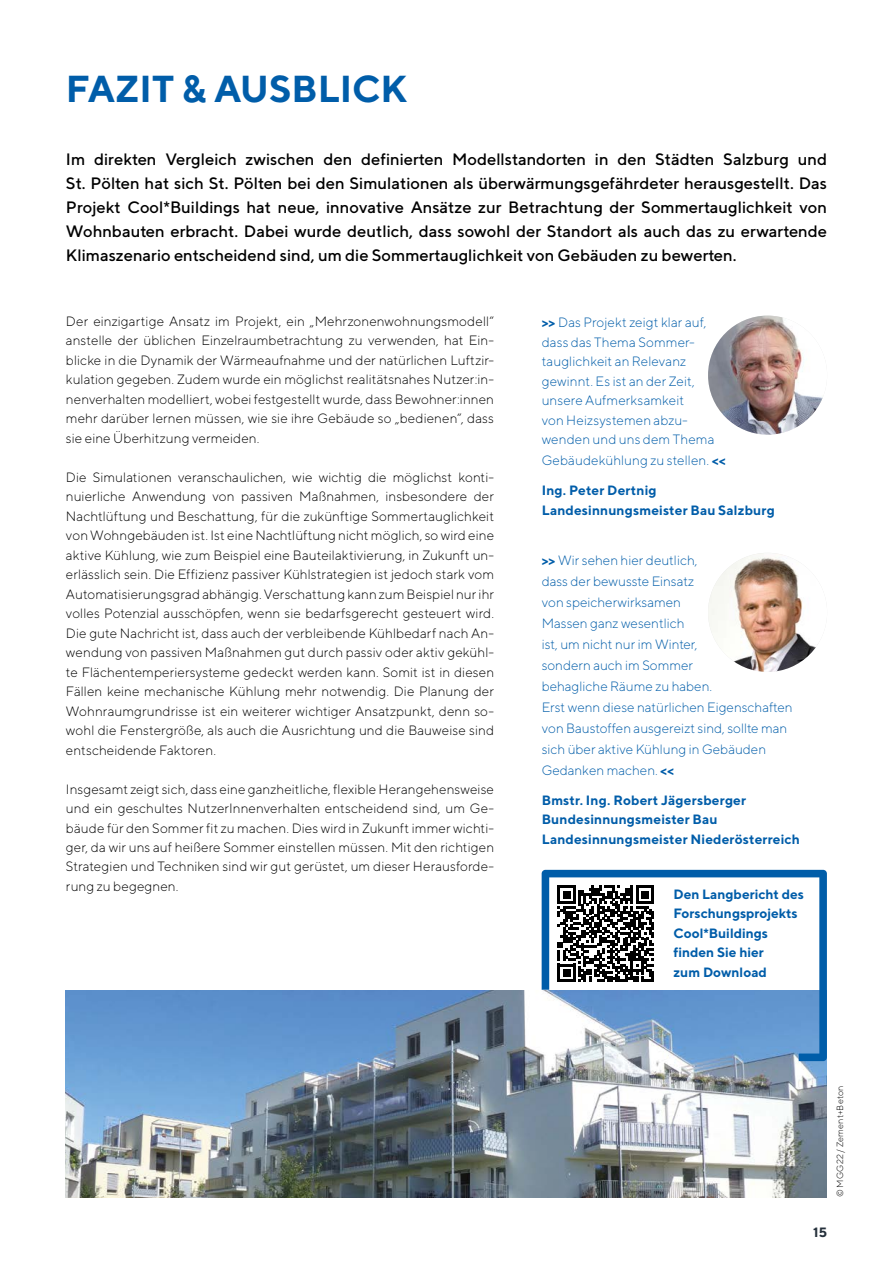
<style>
.page{position:relative;width:893px;height:1263px;background:#fff}
.page>*{position:absolute;margin:0;border:0;box-sizing:border-box;transform-origin:0 0}
.t1{font:700 37.5px "TT Norms";color:#005da9}
.t2{font:500 16.5px/24px "TT Norms";color:#000;text-align:justify}
.t3{font:300 13.5px/19.5px "TT Norms";letter-spacing:.005em;color:#000;text-align:justify}
.t4{font:300 13.5px/21px "TT Norms";color:#005da9}
.t5{font:700 13.5px/19.5px "TT Norms";letter-spacing:.01em;color:#005da9}
.t6{font:700 13.5px "TT Norms";color:#25303b}
.t7{font:300 9px "TT Norms";letter-spacing:.02em;color:#000}
.s1{font-weight:700}
</style>
<div class="page">
<img style="left:65px;top:991px;width:762px;height:206px">
<img style="left:708px;top:316px;width:119px;height:119px;border-radius:60px">
<img style="left:708px;top:553px;width:119px;height:119px;border-radius:60px">
<svg style="left:542px;top:870px;width:285px;height:191px"></svg>
<svg style="left:558px;top:885px;width:96px;height:97px"></svg>
<h1 class="t1" style="left:66px;top:65px;width:343px">FAZIT &amp; AUSBLICK</h1>
<p class="t2" style="left:66px;top:147px;width:763px">Im direkten Vergleich zwischen den definierten Modellstandorten in den Städten Salzburg und St. Pölten hat sich St. Pölten bei den Simulationen als überwärmungsgefährdeter herausgestellt. Das Projekt Cool*Buildings hat neue, innovative Ansätze zur Betrachtung der Sommertauglichkeit von Wohnbauten erbracht. Dabei wurde deutlich, dass sowohl der Standort als auch das zu erwartende Klimaszenario entscheidend sind, um die Sommertauglichkeit von Gebäuden zu bewerten.</p>
<p class="t3" style="left:66px;top:311px;width:430px">Der einzigartige Ansatz im Projekt, ein „Mehrzonenwohnungsmodell“ anstelle der üblichen Einzelraumbetrachtung zu verwenden, hat Ein&shy;blicke in die Dynamik der Wärmeaufnahme und der natürlichen Luftzir&shy;kulation gegeben. Zudem wurde ein möglichst realitätsnahes Nutzer:in&shy;nenverhalten modelliert, wobei festgestellt wurde, dass Bewohner:innen mehr darüber lernen müssen, wie sie ihre Gebäude so „bedienen“, dass sie eine Überhitzung vermeiden.</p>
<p class="t3" style="left:66px;top:467px;width:430px">Die Simulationen veranschaulichen, wie wichtig die möglichst konti&shy;nuierliche Anwendung von passiven Maßnahmen, insbesondere der Nachtlüftung und Beschattung, für die zukünftige Sommertauglichkeit von Wohngebäuden ist. Ist eine Nachtlüftung nicht möglich, so wird eine aktive Kühlung, wie zum Beispiel eine Bauteilaktivierung, in Zukunft un&shy;erlässlich sein. Die Effizienz passiver Kühlstrategien ist jedoch stark vom Automatisierungsgrad abhängig. Verschattung kann zum Beispiel nur ihr volles Potenzial ausschöpfen, wenn sie bedarfsgerecht gesteuert wird.<br>Die gute Nachricht ist, dass auch der verbleibende Kühlbedarf nach An&shy;wendung von passiven Maßnahmen gut durch passiv oder aktiv gekühl&shy;te Flächentemperiersysteme gedeckt werden kann. Somit ist in diesen Fällen keine mechanische Kühlung mehr notwendig. Die Planung der Wohnraumgrundrisse ist ein weiterer wichtiger Ansatzpunkt, denn so&shy;wohl die Fenstergröße, als auch die Ausrichtung und die Bauweise sind entscheidende Faktoren.</p>
<p class="t3" style="left:66px;top:779px;width:430px">Insgesamt zeigt sich, dass eine ganzheitliche, flexible Herangehensweise und ein geschultes NutzerInnenverhalten entscheidend sind, um Ge&shy;bäude für den Sommer fit zu machen. Dies wird in Zukunft immer wichti&shy;ger, da wir uns auf heißere Sommer einstellen müssen. Mit den richtigen Strategien und Techniken sind wir gut gerüstet, um dieser Herausforde&shy;rung zu begegnen.</p>
<p class="t4" style="left:542px;top:313px;width:174px;line-height:19.5px"><span class="s1">&gt;&gt;</span> Das Projekt zeigt klar auf, dass das Thema Sommer&shy;tauglichkeit an Relevanz gewinnt. Es ist an der Zeit, unsere Aufmerksamkeit<br>von Heizsystemen abzu&shy;wenden und uns dem Thema</p>
<p class="t4" style="left:542px;top:450px;width:185px">Gebäudekühlung zu stellen. <span class="s1">&lt;&lt;</span></p>
<p class="t5" style="left:542px;top:481px;width:235px">Ing. Peter Dertnig<br>Landesinnungsmeister Bau Salzburg</p>
<p class="t4" style="left:542px;top:549px;width:252px"><span class="s1">&gt;&gt;</span> Wir sehen hier deutlich,<br>dass der bewusste Einsatz<br>von speicherwirksamen<br>Massen ganz wesentlich<br>ist, um nicht nur im Winter,<br>sondern auch im Sommer<br>behagliche Räume zu haben.<br>Erst wenn diese natürlichen Eigenschaften von Baustoffen ausgereizt sind, sollte man sich über aktive Kühlung in Gebäuden<br>Gedanken machen. <span class="s1">&lt;&lt;</span></p>
<p class="t5" style="left:542px;top:790px;width:260px">Bmstr. Ing. Robert Jägersberger<br>Bundesinnungsmeister Bau<br>Landesinnungsmeister Niederösterreich</p>
<p class="t5" style="left:674px;top:884px;width:132px">Den Langbericht des<br>Forschungsprojekts<br>Cool*Buildings finden Sie hier<br>zum Download</p>
<p class="t7" style="left:834px;top:1197px;width:113px;rotate:-90deg">© MGG22 / Zement+Beton</p>
<p class="t6" style="left:813px;top:1224px;width:16px">15</p>
</div>
